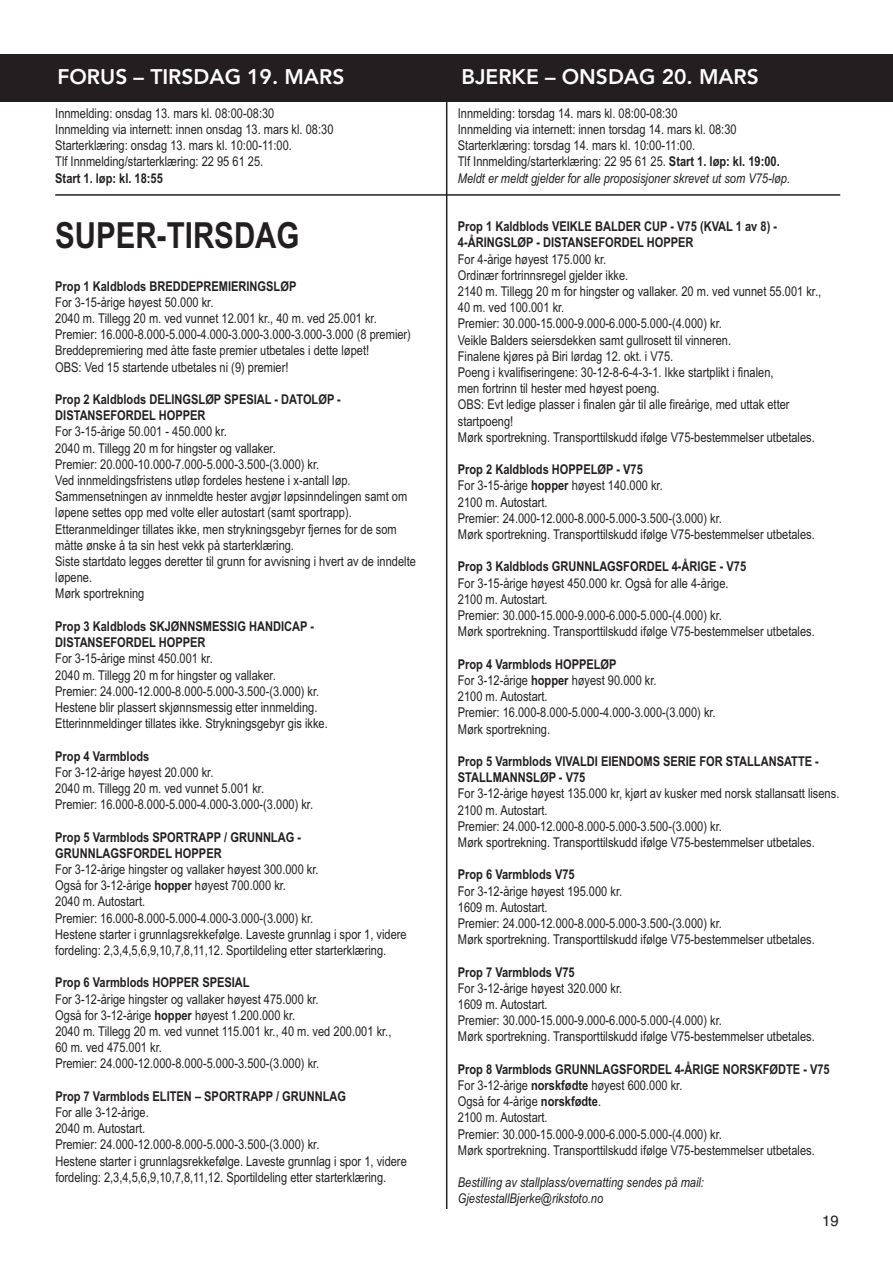
<style>
.page{position:relative;width:893px;height:1263px;background:#fff}
.page>*{position:absolute;margin:0;border:0;box-sizing:border-box;transform-origin:0 0}
.t1{font:700 36px "Arial Narrow";color:#231f20}
.t2{font:800 21px "Avenir";color:#fff}
.t3{font:15px "Helvetica";color:#231f20}
.t4{font:13.5px/16.2px "Arial Narrow";color:#231f20}
.t5{font:700 13.5px/16.2px "Arial Narrow";color:#231f20}
.t6{font:italic 13.5px/16.2px "Arial Narrow";color:#231f20}
.s1{font-weight:700}
.s2{font-style:italic}
</style>
<div class="page">
<div style="left:2px;top:54px;width:891px;height:48px;background:#231f20"></div>
<hr style="left:446px;top:54px;width:1px;height:1155px;background:#231f20">
<hr style="left:55px;top:194px;width:785px;height:2px;background:#231f20">
<div style="left:0;top:54px;width:57px;height:48px;background:#231f20"></div>
<h2 class="t2" style="left:57px;top:60px;width:288px">FORUS – TIRSDAG 19. MARS</h2>
<h2 class="t2" style="left:461px;top:60px;width:299px">BJERKE – ONSDAG 20. MARS</h2>
<p class="t4" style="left:458px;top:105px;width:334px">Innmelding: torsdag 14. mars kl. 08:00-08:30<br>Innmelding via internett: innen torsdag 14. mars kl. 08:30<br>Starterklæring: torsdag 14. mars kl. 10:00-11:00.<br>Tlf Innmelding/starterklæring: 22 95 61 25. <span class="s1">Start 1. løp: kl. 19:00.<br></span><span class="s2">Meldt er meldt gjelder for alle proposisjoner skrevet ut som V75-løp.</span></p>
<p class="t5" style="left:458px;top:218px;width:321px">Prop 1 Kaldblods VEIKLE BALDER CUP - V75 (KVAL 1 av 8) -<br>4-ÅRINGSLØP - DISTANSEFORDEL HOPPER</p>
<p class="t4" style="left:458px;top:251px;width:365px">For 4-årige høyest 175.000 kr.<br>Ordinær fortrinnsregel gjelder ikke.<br>2140 m. Tillegg 20 m for hingster og vallaker. 20 m. ved vunnet 55.001 kr., 40 m. ved 100.001 kr.<br>Premier: 30.000-15.000-9.000-6.000-5.000-(4.000) kr.<br>Veikle Balders seiersdekken samt gullrosett til vinneren.<br>Finalene kjøres på Biri lørdag 12. okt. i V75.<br>Poeng i kvalifiseringene: 30-12-8-6-4-3-1. Ikke startplikt i finalen,<br>men fortrinn til hester med høyest poeng.<br>OBS: Evt ledige plasser i finalen går til alle fireårige, med uttak etter startpoeng!<br>Mørk sportrekning. Transporttilskudd ifølge V75-bestemmelser utbetales.</p>
<p class="t4" style="left:458px;top:461px;width:358px"><span class="s1">Prop 2 Kaldblods HOPPELØP - V75<br></span>For 3-15-årige <span class="s1">hopper</span> høyest 140.000 kr.<br>2100 m. Autostart.<br>Premier: 24.000-12.000-8.000-5.000-3.500-(3.000) kr.<br>Mørk sportrekning. Transporttilskudd ifølge V75-bestemmelser utbetales.</p>
<p class="t5" style="left:458px;top:559px;width:290px">Prop 3 Kaldblods GRUNNLAGSFORDEL 4-ÅRIGE - V75</p>
<p class="t4" style="left:458px;top:575px;width:358px">For 3-15-årige høyest 450.000 kr. Også for alle 4-årige.<br>2100 m. Autostart.<br>Premier: 30.000-15.000-9.000-6.000-5.000-(4.000) kr.<br>Mørk sportrekning. Transporttilskudd ifølge V75-bestemmelser utbetales.</p>
<p class="t4" style="left:458px;top:656px;width:259px"><span class="s1">Prop 4 Varmblods HOPPELØP<br></span>For 3-12-årige <span class="s1">hopper</span> høyest 90.000 kr.<br>2100 m. Autostart.<br>Premier: 16.000-8.000-5.000-4.000-3.000-(3.000) kr.<br>Mørk sportrekning.</p>
<p class="t5" style="left:458px;top:753px;width:363px">Prop 5 Varmblods VIVALDI EIENDOMS SERIE FOR STALLANSATTE -<br>STALLMANNSLØP - V75</p>
<p class="t4" style="left:458px;top:785px;width:383px">For 3-12-årige høyest 135.000 kr, kjørt av kusker med norsk stallansatt lisens.<br>2100 m. Autostart.<br>Premier: 24.000-12.000-8.000-5.000-3.500-(3.000) kr.<br>Mørk sportrekning. Transporttilskudd ifølge V75-bestemmelser utbetales.</p>
<p class="t5" style="left:458px;top:866px;width:118px">Prop 6 Varmblods V75</p>
<p class="t4" style="left:458px;top:883px;width:358px">For 3-12-årige høyest 195.000 kr.<br>1609 m. Autostart.<br>Premier: 24.000-12.000-8.000-5.000-3.500-(3.000) kr.<br>Mørk sportrekning. Transporttilskudd ifølge V75-bestemmelser utbetales.</p>
<p class="t5" style="left:458px;top:964px;width:118px">Prop 7 Varmblods V75</p>
<p class="t4" style="left:458px;top:980px;width:358px">For 3-12-årige høyest 320.000 kr.<br>1609 m. Autostart.<br>Premier: 30.000-15.000-9.000-6.000-5.000-(4.000) kr.<br>Mørk sportrekning. Transporttilskudd ifølge V75-bestemmelser utbetales.</p>
<p class="t4" style="left:458px;top:1061px;width:373px"><span class="s1">Prop 8 Varmblods GRUNNLAGSFORDEL 4-ÅRIGE NORSKFØDTE - V75<br></span>For 3-12-årige <span class="s1">norskfødte</span> høyest 600.000 kr.<br>Også for 4-årige <span class="s1">norskfødte</span>.<br>2100 m. Autostart.<br>Premier: 30.000-15.000-9.000-6.000-5.000-(4.000) kr.<br>Mørk sportrekning. Transporttilskudd ifølge V75-bestemmelser utbetales.</p>
<p class="t6" style="left:458px;top:1174px;width:248px">Bestilling av stallplass/overnatting sendes på mail:<br>GjestestallBjerke@rikstoto.no</p>
<p class="t4" style="left:55px;top:105px;width:280px">Innmelding: onsdag 13. mars kl. 08:00-08:30<br>Innmelding via internett: innen onsdag 13. mars kl. 08:30<br>Starterklæring: onsdag 13. mars kl. 10:00-11:00.<br>Tlf Innmelding/starterklæring: 22 95 61 25.</p>
<p class="t5" style="left:55px;top:170px;width:109px">Start 1. løp: kl. 18:55</p>
<h1 class="t1" style="left:55px;top:214px;width:246px">SUPER-TIRSDAG</h1>
<p class="t5" style="left:55px;top:278px;width:243px">Prop 1 Kaldblods BREDDEPREMIERINGSLØP</p>
<p class="t4" style="left:55px;top:294px;width:357px">For 3-15-årige høyest 50.000 kr.<br>2040 m. Tillegg 20 m. ved vunnet 12.001 kr., 40 m. ved 25.001 kr.<br>Premier: 16.000-8.000-5.000-4.000-3.000-3.000-3.000-3.000 (8 premier)<br>Breddepremiering med åtte faste premier utbetales i dette løpet!<br>OBS: Ved 15 startende utbetales ni (9) premier!</p>
<p class="t5" style="left:55px;top:391px;width:287px">Prop 2 Kaldblods DELINGSLØP SPESIAL - DATOLØP -<br>DISTANSEFORDEL HOPPER</p>
<p class="t4" style="left:55px;top:424px;width:362px">For 3-15-årige 50.001 - 450.000 kr.<br>2040 m. Tillegg 20 m for hingster og vallaker.<br>Premier: 20.000-10.000-7.000-5.000-3.500-(3.000) kr.<br>Ved innmeldingsfristens utløp fordeles hestene i x-antall løp.<br>Sammensetningen av innmeldte hester avgjør løpsinndelingen samt om løpene settes opp med volte eller autostart (samt sportrapp).<br>Etteranmeldinger tillates ikke, men strykningsgebyr fjernes for de som måtte ønske å ta sin hest vekk på starterklæring.<br>Siste startdato legges deretter til grunn for avvisning i hvert av de inndelte løpene.<br>Mørk sportrekning</p>
<p class="t5" style="left:55px;top:618px;width:260px">Prop 3 Kaldblods SKJØNNSMESSIG HANDICAP -<br>DISTANSEFORDEL HOPPER</p>
<p class="t4" style="left:55px;top:650px;width:274px">For 3-15-årige minst 450.001 kr.<br>2040 m. Tillegg 20 m for hingster og vallaker.<br>Premier: 24.000-12.000-8.000-5.000-3.500-(3.000) kr.<br>Hestene blir plassert skjønnsmessig etter innmelding.<br>Etterinnmeldinger tillates ikke. Strykningsgebyr gis ikke.</p>
<p class="t5" style="left:55px;top:748px;width:96px">Prop 4 Varmblods</p>
<p class="t4" style="left:55px;top:764px;width:259px">For 3-12-årige høyest 20.000 kr.<br>2040 m. Tillegg 20 m. ved vunnet 5.001 kr.<br>Premier: 16.000-8.000-5.000-4.000-3.000-(3.000) kr.</p>
<p class="t5" style="left:55px;top:829px;width:247px">Prop 5 Varmblods SPORTRAPP / GRUNNLAG -<br>GRUNNLAGSFORDEL HOPPER</p>
<p class="t4" style="left:55px;top:861px;width:353px">For 3-12-årige hingster og vallaker høyest 300.000 kr.<br>Også for 3-12-årige <span class="s1">hopper</span> høyest 700.000 kr.<br>2040 m. Autostart.<br>Premier: 16.000-8.000-5.000-4.000-3.000-(3.000) kr.<br>Hestene starter i grunnlagsrekkefølge. Laveste grunnlag i spor 1, videre fordeling: 2,3,4,5,6,9,10,7,8,11,12. Sportildeling etter starterklæring.</p>
<p class="t5" style="left:55px;top:974px;width:196px">Prop 6 Varmblods HOPPER SPESIAL</p>
<p class="t4" style="left:55px;top:991px;width:338px">For 3-12-årige hingster og vallaker høyest 475.000 kr.<br>Også for 3-12-årige <span class="s1">hopper</span> høyest 1.200.000 kr.<br>2040 m. Tillegg 20 m. ved vunnet 115.001 kr., 40 m. ved 200.001 kr., 60 m. ved 475.001 kr.<br>Premier: 24.000-12.000-8.000-5.000-3.500-(3.000) kr.</p>
<p class="t5" style="left:55px;top:1088px;width:292px">Prop 7 Varmblods ELITEN – SPORTRAPP / GRUNNLAG</p>
<p class="t4" style="left:55px;top:1104px;width:353px">For alle 3-12-årige.<br>2040 m. Autostart.<br>Premier: 24.000-12.000-8.000-5.000-3.500-(3.000) kr.<br>Hestene starter i grunnlagsrekkefølge. Laveste grunnlag i spor 1, videre fordeling: 2,3,4,5,6,9,10,7,8,11,12. Sportildeling etter starterklæring.</p>
<p class="t3" style="left:822px;top:1212px;width:18px">19</p>
</div>
